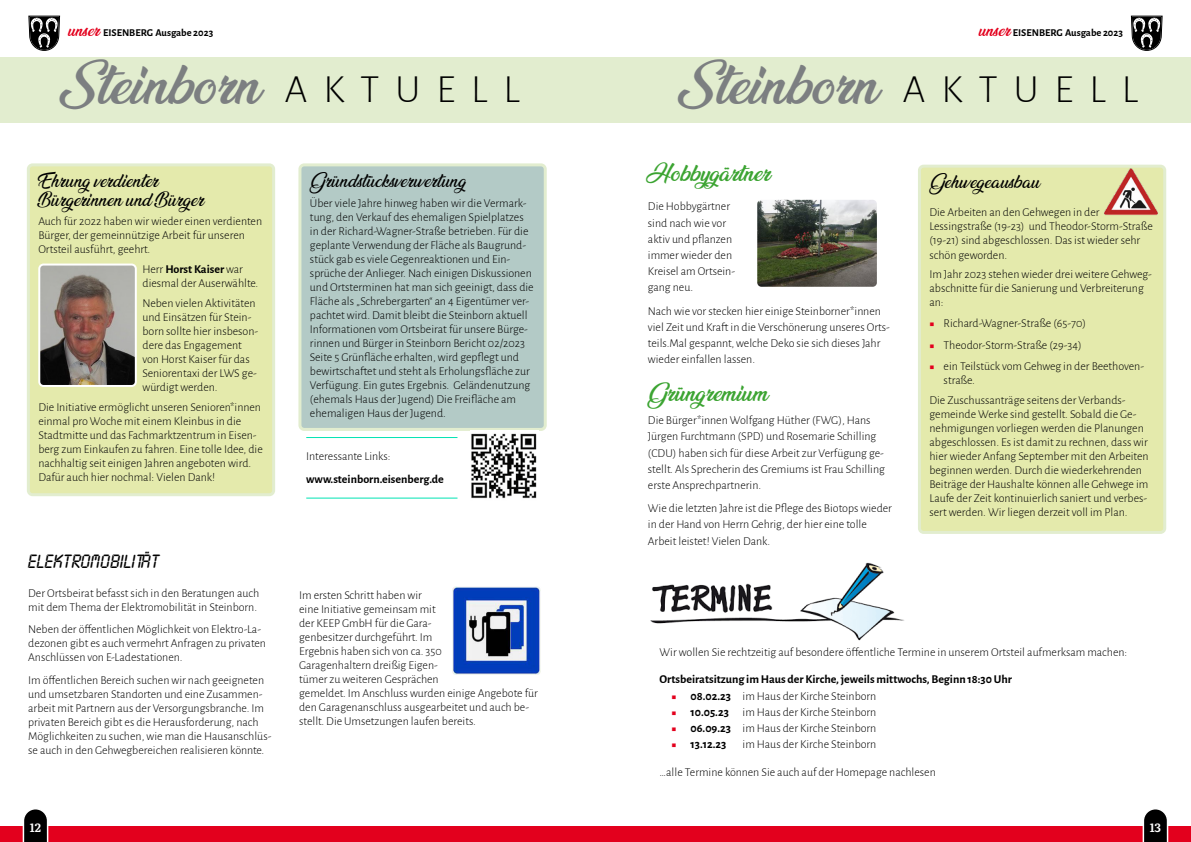
<style>
.page{position:relative;width:1191px;height:842px;background:#fff}
.page>*{position:absolute;margin:0;border:0;box-sizing:border-box;transform-origin:0 0}
.Fließtext{font:900 48.5px "Ananda";color:#7c7f81}
.Fließtext-2{font:900 20px "Ananda";color:#3ca432}
.Fließtext-3{font:20px "LCD Reg";color:#000}
.Fließtext-4{font:16px/18.7px "Ananda";color:#000}
.Fließtext-5{font:300 12px/14px "Alegreya Sans";color:#000}
.Fließtext-6{font:700 12px "Alegreya Sans";color:#000}
.t1{font:12px "Literata";color:#fff}
.t2{font:700 10.5px "Alegreya Sans";color:#000}
.s1{font-family:"Ananda";font-weight:900;font-size:14.5px;color:#e3001d}
.s2{font-family:"Alegreya Sans";font-weight:300;font-size:40px;color:#000}
.s3{font-weight:700}
.s4{color:#e3001d}
.s5{font-weight:300;color:#e3001d}
</style>
<div class="page">
<div style="left:0;top:826px;width:1191px;height:16px;background:#e3001d"></div>
<svg style="left:1130px;top:16px;width:32px;height:35px"></svg>
<svg style="left:28px;top:16px;width:32px;height:35px"></svg>
<svg style="left:1142px;top:809px;width:27px;height:33px"></svg>
<svg style="left:22px;top:809px;width:27px;height:33px"></svg>
<div style="left:0;top:58px;width:1191px;height:65px;background:#e2edcf"></div>
<div style="left:28px;top:165px;width:246px;height:330px;background:#e4eaac;border-radius:4px"></div>
<div style="left:27px;top:163px;width:248px;height:333px;border:3px solid #e2edcf;border-radius:4px"></div>
<div style="left:300px;top:165px;width:245px;height:264px;background:#b3cac6;border-radius:4px"></div>
<div style="left:298px;top:163px;width:249px;height:268px;border:3px solid #e2edcf;border-radius:4px"></div>
<img style="left:41px;top:267px;width:93px;height:117px">
<div style="left:38px;top:264px;width:99px;height:123px;border:2px solid #fff;border-radius:4px"></div>
<img style="left:453px;top:588px;width:86px;height:86px">
<div style="left:450px;top:585px;width:92px;height:92px;border:2px solid #fff;border-radius:4px"></div>
<img style="left:758px;top:201px;width:117px;height:84px">
<div style="left:754px;top:197px;width:125px;height:92px;border:3px solid #fff;border-radius:5px"></div>
<div style="left:919px;top:166px;width:245px;height:366px;background:#e4eaac;border-radius:4px"></div>
<div style="left:918px;top:165px;width:248px;height:369px;border:3px solid #e2edcf;border-radius:4px"></div>
<img style="left:1103px;top:164px;width:55px;height:51px">
<img style="left:650px;top:562px;width:254px;height:79px">
<img style="left:471px;top:430px;width:67px;height:69px">
<hr style="left:306px;top:437px;width:151px;height:1px;background:#00e3b3">
<hr style="left:306px;top:498px;width:151px;height:1px;background:#00e3b3">
<p class="t2" style="left:68px;top:25px;width:147px"><span class="s1">unser</span> EISENBERG Ausgabe 2023</p>
<p class="t2" style="left:978px;top:25px;width:146px"><span class="s1">unser</span> EISENBERG Ausgabe 2023</p>
<p class="Fließtext" style="left:60px;top:59px;width:461px">Steinborn <span class="s2">A K T U E L L</span></p>
<p class="Fließtext" style="left:678px;top:59px;width:461px">Steinborn <span class="s2">A K T U E L L</span></p>
<p class="Fließtext-4" style="left:38px;top:172px;width:167px">Ehrung verdienter<br>Bürgerinnen und Bürger</p>
<p class="Fließtext-5" style="left:38px;top:214px;width:225px">Auch für 2022 haben wir wieder einen verdienten<br>Bürger, der gemeinnützige Arbeit für unseren<br>Ortsteil ausführt, geehrt.</p>
<p class="Fließtext-5" style="left:142px;top:262px;width:117px">Herr <span class="s3">Horst Kaiser</span> war diesmal der Auserwählte.</p>
<p class="Fließtext-5" style="left:142px;top:296px;width:117px">Neben vielen Aktivitäten und Einsätzen für Stein&shy;born sollte hier insbeson&shy;dere das Engagement von Horst Kaiser für das<br>Seniorentaxi der LWS ge&shy;würdigt werden.</p>
<p class="Fließtext-5" style="left:38px;top:399px;width:226px">Die Initiative ermöglicht unseren Senioren*innen einmal pro Woche mit einem Kleinbus in die Stadtmitte und das Fachmarktzentrum in Eisen&shy;berg zum Einkaufen zu fahren. Eine tolle Idee, die nachhaltig seit einigen Jahren angeboten wird.<br>Dafür auch hier nochmal: Vielen Dank!</p>
<p class="Fließtext-3" style="left:28px;top:552px;width:133px">ELEKTROMOBILITÄT</p>
<p class="Fließtext-5" style="left:28px;top:585px;width:232px">Der Ortsbeirat befasst sich in den Beratungen auch mit dem Thema der Elektromobilität in Steinborn.</p>
<p class="Fließtext-5" style="left:28px;top:622px;width:239px">Neben der öffentlichen Möglichkeit von Elektro-La&shy;dezonen gibt es auch vermehrt Anfragen zu privaten<br>Anschlüssen von E-Ladestationen.</p>
<p class="Fließtext-5" style="left:28px;top:672px;width:245px">Im öffentlichen Bereich suchen wir nach geeigneten und umsetzbaren Standorten und eine Zusammen&shy;arbeit mit Partnern aus der Versorgungsbranche. Im privaten Bereich gibt es die Herausforderung, nach Möglichkeiten zu suchen, wie man die Hausanschlüs&shy;se auch in den Gehwegbereichen realisieren könnte.</p>
<p class="Fließtext-4" style="left:310px;top:172px;width:158px">Gründstücksverwertung</p>
<p class="Fließtext-5" style="left:310px;top:195px;width:225px">Über viele Jahre hinweg haben wir die Vermark&shy;tung, den Verkauf des ehemaligen Spielplatzes in der Richard-Wagner-Straße betrieben. Für die geplante Verwendung der Fläche als Baugrund&shy;stück gab es viele Gegenreaktionen und Ein&shy;sprüche der Anlieger. Nach einigen Diskussionen und Ortsterminen hat man sich geeinigt, dass die Fläche als „Schrebergarten“ an 4 Eigentümer ver&shy;pachtet wird. Damit bleibt die Steinborn aktuell Informationen vom Ortsbeirat für unsere Bürge&shy;rinnen und Bürger in Steinborn Bericht 02/2023<br>Seite 5 Grünfläche erhalten, wird gepflegt und bewirtschaftet und steht als Erholungsfläche zur Verfügung. Ein gutes Ergebnis. Geländenutzung (ehemals Haus der Jugend) Die Freifläche am ehemaligen Haus der Jugend.</p>
<p class="Fließtext-5" style="left:306px;top:449px;width:86px">Interessante Links:</p>
<p class="Fließtext-6" style="left:306px;top:470px;width:139px">www.steinborn.eisenberg.de</p>
<p class="Fließtext-5" style="left:299px;top:587px;width:240px">Im ersten Schritt haben wir<br>eine Initiative gemeinsam mit<br>der KEEP GmbH für die Gara-<br>genbesitzer durchgeführt. Im<br>Ergebnis haben sich von ca. 350<br>Garagenhaltern dreißig Eigen-<br>tümer zu weiteren Gesprächen<br>gemeldet. Im Anschluss wurden einige Angebote für den Garagenanschluss ausgearbeitet und auch be&shy;stellt. Die Umsetzungen laufen bereits.</p>
<p class="Fließtext-2" style="left:646px;top:162px;width:125px">Hobbygärtner</p>
<p class="Fließtext-4" style="left:929px;top:173px;width:112px">Gehwegeausbau</p>
<p class="Fließtext-5" style="left:929px;top:205px;width:225px">Die Arbeiten an den Gehwegen in der Lessingstraße (19-23) und Theodor-Storm-Straße (19-21) sind abgeschlossen. Das ist wieder sehr schön geworden.</p>
<p class="Fließtext-5" style="left:929px;top:267px;width:224px">Im Jahr 2023 stehen wieder drei weitere Gehweg&shy;abschnitte für die Sanierung und Verbreiterung an:</p>
<p class="Fließtext-5" style="left:929px;top:316px;width:158px"><span class="s4">■</span> Richard-Wagner-Straße (65-70)</p>
<p class="Fließtext-5" style="left:929px;top:337px;width:154px"><span class="s4">■</span> Theodor-Storm-Straße (29-34)</p>
<p class="Fließtext-5" style="left:943px;top:358px;width:202px;text-indent:-14px"><span class="s4">■</span> ein Teilstück vom Gehweg in der Beethoven&shy;straße.</p>
<p class="Fließtext-5" style="left:929px;top:392px;width:221px">Die Zuschussanträge seitens der Verbands&shy;gemeinde Werke sind gestellt. Sobald die Ge&shy;nehmigungen vorliegen werden die Planungen abgeschlossen. Es ist damit zu rechnen, dass wir hier wieder Anfang September mit den Arbeiten beginnen werden. Durch die wiederkehrenden Beiträge der Haushalte können alle Gehwege im Laufe der Zeit kontinuierlich saniert und verbes&shy;sert werden. Wir liegen derzeit voll im Plan.</p>
<p class="Fließtext-5" style="left:648px;top:198px;width:89px;line-height:16.2px">Die Hobbygärtner sind nach wie vor aktiv und pflanzen immer wieder den<br>Kreisel am Ortsein&shy;gang neu.</p>
<p class="Fließtext-5" style="left:648px;top:302px;width:243px;line-height:16.2px">Nach wie vor stecken hier einige Steinborner*innen viel Zeit und Kraft in die Verschönerung unseres Orts&shy;teils.Mal gespannt, welche Deko sie sich dieses Jahr wieder einfallen lassen.</p>
<p class="Fließtext-2" style="left:648px;top:382px;width:122px">Grüngremium</p>
<p class="Fließtext-5" style="left:648px;top:412px;width:238px;line-height:16.2px">Die Bürger*innen Wolfgang Hüther (FWG), Hans Jürgen Furchtmann (SPD) und Rosemarie Schilling (CDU) haben sich für diese Arbeit zur Verfügung ge&shy;stellt. Als Sprecherin des Gremiums ist Frau Schilling erste Ansprechpartnerin.</p>
<p class="Fließtext-5" style="left:648px;top:500px;width:245px;line-height:16.2px">Wie die letzten Jahre ist die Pflege des Biotops wieder in der Hand von Herrn Gehrig, der hier eine tolle<br>Arbeit leistet! Vielen Dank.</p>
<p class="Fließtext-5" style="left:659px;top:645px;width:469px">Wir wollen Sie rechtzeitig auf besondere öffentliche Termine in unserem Ortsteil aufmerksam machen:</p>
<p class="Fließtext-6" style="left:659px;top:671px;width:354px">Ortsbeiratsitzung im Haus der Kirche, jeweils mittwochs, Beginn 18:30 Uhr</p>
<p class="Fließtext-5" style="left:671px;top:688px;width:206px"><span class="s4">■</span> <span class="s3">08.02.23</span> im Haus der Kirche Steinborn</p>
<p class="Fließtext-5" style="left:671px;top:704px;width:206px"><span class="s4">■</span> <span class="s3">10.05.23</span> im Haus der Kirche Steinborn</p>
<p class="Fließtext-5" style="left:671px;top:721px;width:206px"><span class="s4">■</span> <span class="s3">06.09.23</span> im Haus der Kirche Steinborn</p>
<p class="Fließtext-6" style="left:671px;top:735px;width:56px"><span class="s5">■</span> 13.12.23</p>
<p class="Fließtext-5" style="left:742px;top:737px;width:135px">im Haus der Kirche Steinborn</p>
<p class="Fließtext-5" style="left:659px;top:764px;width:278px">…alle Termine können Sie auch auf der Homepage nachlesen</p>
<p class="t1" style="left:30px;top:818px;width:13px">12</p>
<p class="t1" style="left:1149px;top:818px;width:13px">13</p>
</div>
